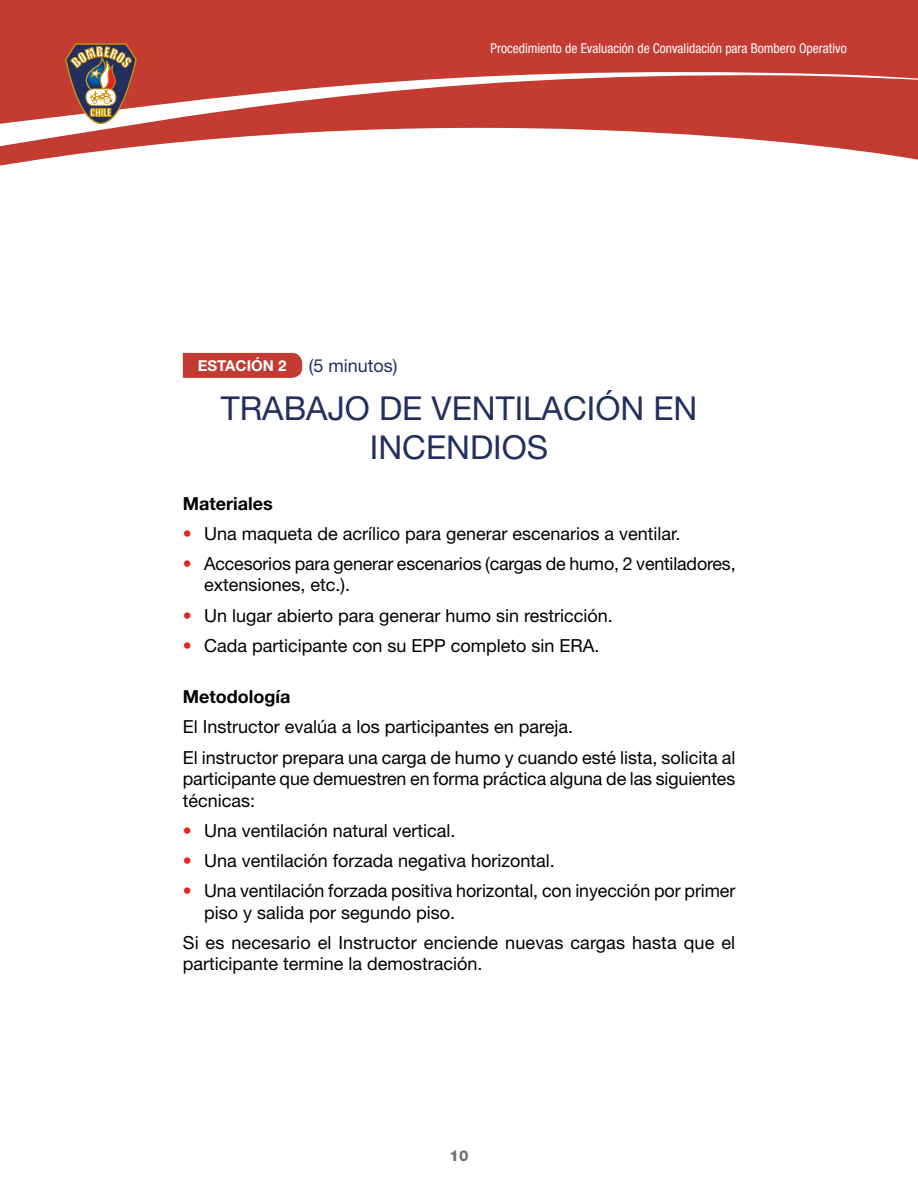
<style>
.page{position:relative;width:918px;height:1188px;background:#fff}
.page>*{position:absolute;margin:0;border:0;box-sizing:border-box;transform-origin:0 0}
.TXT_PRINCIPAL{font:33px/39.6px "Helvetica Neue LT Std";color:#232f5d;text-align:center}
.TXT_PRINCIPAL-2{font:18px/21.6px "Helvetica Neue LT Std";color:#000}
.TXT_PRINCIPAL-3{font:700 18px "Helvetica Neue LT Std";color:#000}
.TXT_PRINCIPAL-4{font:18px "Helvetica Neue LT Std";color:#232f5d}
.t1{font:700 15px "Helvetica Neue LT Std";color:#fff}
.t2{font:800 15px "Helvetica Neue LT Std";color:#706f6f}
.t3{font:condensed 13.5px "Helvetica Neue LT Std";color:#fff}
.s1{color:#e2251d}
</style>
<div class="page">
<svg style="left:0;top:0;width:918px;height:166px;fill:#c43b32"></svg>
<svg style="left:65px;top:43px;width:72px;height:81px"></svg>
<div style="left:183px;top:353px;width:119px;height:25px;background:#c43b32"></div>
<p class="t3" style="left:491px;top:40px;width:358px">Procedimiento de Evaluación de Convalidación para Bombero Operativo</p>
<p class="t1" style="left:198px;top:356px;width:90px">ESTACIÓN 2</p>
<p class="TXT_PRINCIPAL-4" style="left:309px;top:354px;width:90px">(5 minutos)</p>
<p class="TXT_PRINCIPAL" style="left:221px;top:388px;width:478px">TRABAJO DE VENTILACIÓN EN<br>INCENDIOS</p>
<p class="TXT_PRINCIPAL-3" style="left:183px;top:492px;width:91px">Materiales</p>
<p class="TXT_PRINCIPAL-2" style="left:183px;top:522px;width:499px"><span class="s1">•</span> Una maqueta de acrílico para generar escenarios a ventilar.</p>
<p class="TXT_PRINCIPAL-2" style="left:204px;top:552px;width:533px;text-indent:-21px"><span class="s1">•</span> Accesorios para generar escenarios (cargas de humo, 2 ventiladores, extensiones, etc.).</p>
<p class="TXT_PRINCIPAL-2" style="left:183px;top:604px;width:431px"><span class="s1">•</span> Un lugar abierto para generar humo sin restricción.</p>
<p class="TXT_PRINCIPAL-2" style="left:183px;top:634px;width:418px"><span class="s1">•</span> Cada participante con su EPP completo sin ERA.</p>
<p class="TXT_PRINCIPAL-3" style="left:183px;top:686px;width:109px">Metodología</p>
<p class="TXT_PRINCIPAL-2" style="left:183px;top:716px;width:392px">El Instructor evalúa a los participantes en pareja.</p>
<p class="TXT_PRINCIPAL-2" style="left:183px;top:746px;width:554px;text-align:justify">El instructor prepara una carga de humo y cuando esté lista, solicita al participante que demuestren en forma práctica alguna de las siguientes técnicas:</p>
<p class="TXT_PRINCIPAL-2" style="left:183px;top:819px;width:274px"><span class="s1">•</span> Una ventilación natural vertical.</p>
<p class="TXT_PRINCIPAL-2" style="left:183px;top:850px;width:373px"><span class="s1">•</span> Una ventilación forzada negativa horizontal.</p>
<p class="TXT_PRINCIPAL-2" style="left:204px;top:880px;width:533px;text-indent:-21px"><span class="s1">•</span> Una ventilación forzada positiva horizontal, con inyección por primer piso y salida por segundo piso.</p>
<p class="TXT_PRINCIPAL-2" style="left:183px;top:931px;width:554px">Si es necesario el Instructor enciende nuevas cargas hasta que el participante termine la demostración.</p>
<p class="t2" style="left:450px;top:1146px;width:20px">10</p>
</div>
